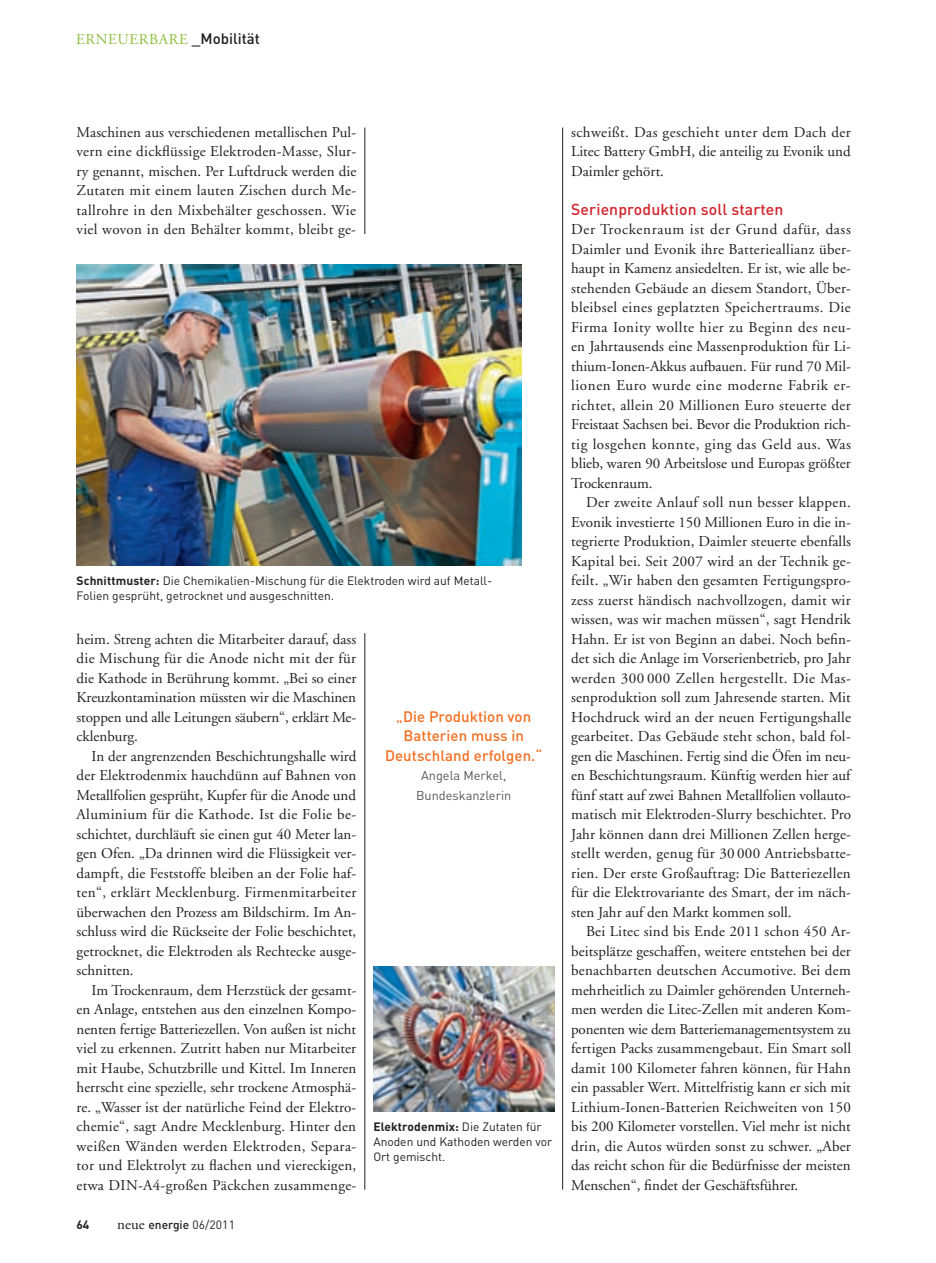
<style>
.page{position:relative;width:936px;height:1263px;background:#fff}
.page>*{position:absolute;margin:0;border:0;box-sizing:border-box;transform-origin:0 0}
.t1{font:500 15.75px "DIN";letter-spacing:.01em;color:#d1232a}
.t2{font:15px/19.5px "Adobe Garamond";letter-spacing:.005em;color:#231f20;text-align:justify}
.t3{font:15px "Adobe Garamond";letter-spacing:.025em;color:#231f20}
.t4{font:15px "Adobe Garamond";letter-spacing:.035em;color:#231f20}
.t5{font:15px "Adobe Garamond";letter-spacing:.03em;color:#231f20}
.t6{font:500 15px/19.5px "DIN";letter-spacing:.005em;color:#f36e21;text-align:center}
.t7{font:15px "Adobe Garamond";letter-spacing:.045em;color:#231f20}
.t8{font:15px "Adobe Garamond";letter-spacing:.04em;color:#231f20}
.t9{font:15px "Adobe Garamond";color:#8dbe3e}
.t10{font:500 15px "DIN";color:#231f20}
.t11{font:12.75px/19.5px "DIN";color:#57585a;text-align:center}
.t12{font:12px/15px "DIN";color:#231f20}
.t13{font:500 12px "DIN";color:#231f20}
.t14{font:700 12px "DIN";color:#231f20}
.s1{font-weight:700}
.s2{font-family:"Adobe Garamond";font-weight:400;font-size:15px}
.s3{font-weight:400}
</style>
<div class="page">
<img style="left:77px;top:264px;width:444px;height:301px">
<hr style="left:364px;top:128px;width:1px;height:106px;background:#231f20">
<hr style="left:364px;top:633px;width:1px;height:557px;background:#231f20">
<hr style="left:562px;top:128px;width:1px;height:1061px;background:#231f20">
<img style="left:373px;top:966px;width:181px;height:145px">
<p class="t9" style="left:76px;top:32px;width:21px">Erneuerbare</p>
<p class="t10" style="left:192px;top:29px;width:69px">_Mobilität</p>
<p class="t2" style="left:77px;top:122px;width:281px">Maschinen aus verschiedenen metallischen Pul&shy;vern eine dickflüssige Elektroden-Masse, Slur&shy;ry genannt, mischen. Per Luftdruck werden die Zutaten mit einem lauten Zischen durch Me&shy;tallrohre in den Mixbehälter geschossen. Wie viel wovon in den Behälter kommt, bleibt ge-</p>
<p class="t12" style="left:77px;top:573px;width:417px"><span class="s1">Schnittmuster:</span> Die Chemikalien-Mischung für die Elektroden wird auf Metall-<br>Folien gesprüht, getrocknet und ausgeschnitten.</p>
<p class="t2" style="left:77px;top:629px;width:281px">heim. Streng achten die Mitarbeiter darauf, dass</p>
<p class="t2" style="left:77px;top:649px;width:281px">die Mischung für die Anode nicht mit der für</p>
<p class="t2" style="left:77px;top:668px;width:281px">die Kathode in Berührung kommt. „Bei so einer</p>
<p class="t2" style="left:77px;top:688px;width:281px">Kreuzkontamination müssten wir die Maschinen</p>
<p class="t2" style="left:77px;top:707px;width:281px">stoppen und alle Leitungen säubern“, erklärt Me-</p>
<p class="t2" style="left:77px;top:727px;width:63px">cklenburg.</p>
<p class="t2" style="left:91px;top:746px;width:266px">In der angrenzenden Beschichtungshalle wird</p>
<p class="t2" style="left:77px;top:766px;width:281px">der Elektrodenmix hauchdünn auf Bahnen von</p>
<p class="t2" style="left:77px;top:785px;width:281px">Metallfolien gesprüht, Kupfer für die Anode und</p>
<p class="t3" style="left:77px;top:806px;width:281px">Aluminium für die Kathode. Ist die Folie be-</p>
<p class="t2" style="left:77px;top:824px;width:281px">schichtet, durchläuft sie einen gut 40 Meter lan-</p>
<p class="t2" style="left:77px;top:844px;width:281px">gen Ofen. „Da drinnen wird die Flüssigkeit ver-</p>
<p class="t2" style="left:77px;top:863px;width:281px">dampft, die Feststoffe bleiben an der Folie haf-</p>
<p class="t3" style="left:77px;top:884px;width:281px">ten“, erklärt Mecklenburg. Firmenmitarbeiter</p>
<p class="t2" style="left:77px;top:902px;width:281px">überwachen den Prozess am Bildschirm. Im An-</p>
<p class="t2" style="left:77px;top:922px;width:281px">schluss wird die Rückseite der Folie beschichtet,</p>
<p class="t2" style="left:77px;top:941px;width:281px">getrocknet, die Elektroden als Rechtecke ausge-</p>
<p class="t2" style="left:77px;top:961px;width:59px">schnitten.</p>
<p class="t2" style="left:91px;top:980px;width:266px">Im Trockenraum, dem Herzstück der gesamt-</p>
<p class="t2" style="left:77px;top:1000px;width:281px">en Anlage, entstehen aus den einzelnen Kompo-</p>
<p class="t2" style="left:77px;top:1019px;width:281px">nenten fertige Batteriezellen. Von außen ist nicht</p>
<p class="t2" style="left:77px;top:1039px;width:281px">viel zu erkennen. Zutritt haben nur Mitarbeiter</p>
<p class="t2" style="left:77px;top:1058px;width:281px">mit Haube, Schutzbrille und Kittel. Im Inneren</p>
<p class="t2" style="left:77px;top:1078px;width:281px">herrscht eine spezielle, sehr trockene Atmosphä-</p>
<p class="t2" style="left:77px;top:1097px;width:281px">re. „Wasser ist der natürliche Feind der Elektro-</p>
<p class="t2" style="left:77px;top:1117px;width:281px">chemie“, sagt Andre Mecklenburg. Hinter den</p>
<p class="t4" style="left:77px;top:1138px;width:281px">weißen Wänden werden Elektroden, Separa-</p>
<p class="t2" style="left:77px;top:1156px;width:281px">tor und Elektrolyt zu flachen und viereckigen,</p>
<p class="t2" style="left:77px;top:1175px;width:281px">etwa DIN-A4-großen Päckchen zusammenge-</p>
<p class="t14" style="left:76px;top:1216px;width:15px">64</p>
<p class="t13" style="left:117px;top:1216px;width:119px"><span class="s2">neue</span> energie <span class="s3">06/2011</span></p>
<p class="t6" style="left:385px;top:706px;width:159px">„Die Produktion von<br>Batterien muss in<br>Deutschland erfolgen.“</p>
<p class="t11" style="left:416px;top:765px;width:97px">Angela Merkel,<br>Bundeskanzlerin</p>
<p class="t12" style="left:373px;top:1119px;width:180px"><span class="s1">Elektrodenmix:</span> Die Zutaten für<br>Anoden und Kathoden werden vor<br>Ort gemischt.</p>
<p class="t2" style="left:571px;top:122px;width:281px">schweißt. Das geschieht unter dem Dach der Litec Battery GmbH, die anteilig zu Evonik und Daimler gehört.</p>
<p class="t1" style="left:571px;top:199px;width:214px">Serienproduktion soll starten</p>
<p class="t7" style="left:571px;top:221px;width:281px">Der Trockenraum ist der Grund dafür, dass</p>
<p class="t2" style="left:571px;top:239px;width:281px">Daimler und Evonik ihre Batterieallianz über-</p>
<p class="t2" style="left:571px;top:259px;width:281px">haupt in Kamenz ansiedelten. Er ist, wie alle be-</p>
<p class="t2" style="left:571px;top:278px;width:281px">stehenden Gebäude an diesem Standort, Über-</p>
<p class="t5" style="left:571px;top:299px;width:281px">bleibsel eines geplatzten Speichertraums. Die</p>
<p class="t4" style="left:571px;top:319px;width:281px">Firma Ionity wollte hier zu Beginn des neu-</p>
<p class="t2" style="left:571px;top:337px;width:280px">en Jahrtausends eine Massenproduktion für Li-</p>
<p class="t2" style="left:571px;top:356px;width:280px">thium-Ionen-Akkus aufbauen. Für rund 70 Mil-</p>
<p class="t8" style="left:571px;top:377px;width:281px">lionen Euro wurde eine moderne Fabrik er-</p>
<p class="t3" style="left:571px;top:397px;width:281px">richtet, allein 20 Millionen Euro steuerte der</p>
<p class="t2" style="left:571px;top:415px;width:281px">Freistaat Sachsen bei. Bevor die Produktion rich-</p>
<p class="t4" style="left:571px;top:436px;width:281px">tig losgehen konnte, ging das Geld aus. Was</p>
<p class="t2" style="left:571px;top:454px;width:281px">blieb, waren 90 Arbeitslose und Europas größter</p>
<p class="t2" style="left:571px;top:473px;width:83px">Trockenraum.</p>
<p class="t3" style="left:586px;top:494px;width:266px">Der zweite Anlauf soll nun besser klappen.</p>
<p class="t2" style="left:571px;top:512px;width:281px">Evonik investierte 150 Millionen Euro in die in-</p>
<p class="t2" style="left:571px;top:532px;width:281px">tegrierte Produktion, Daimler steuerte ebenfalls</p>
<p class="t2" style="left:571px;top:551px;width:281px">Kapital bei. Seit 2007 wird an der Technik ge-</p>
<p class="t2" style="left:571px;top:571px;width:281px">feilt. „Wir haben den gesamten Fertigungspro-</p>
<p class="t2" style="left:571px;top:590px;width:281px">zess zuerst händisch nachvollzogen, damit wir</p>
<p class="t2" style="left:571px;top:610px;width:281px">wissen, was wir machen müssen“, sagt Hendrik</p>
<p class="t2" style="left:571px;top:629px;width:281px">Hahn. Er ist von Beginn an dabei. Noch befin-</p>
<p class="t2" style="left:571px;top:649px;width:281px">det sich die Anlage im Vorserienbetrieb, pro Jahr</p>
<p class="t5" style="left:571px;top:670px;width:281px">werden 300 000 Zellen hergestellt. Die Mas-</p>
<p class="t2" style="left:571px;top:688px;width:281px">senproduktion soll zum Jahresende starten. Mit</p>
<p class="t2" style="left:571px;top:707px;width:281px">Hochdruck wird an der neuen Fertigungshalle</p>
<p class="t2" style="left:571px;top:727px;width:281px">gearbeitet. Das Gebäude steht schon, bald fol-</p>
<p class="t2" style="left:571px;top:746px;width:281px">gen die Maschinen. Fertig sind die Öfen im neu-</p>
<p class="t2" style="left:571px;top:766px;width:281px">en Beschichtungsraum. Künftig werden hier auf</p>
<p class="t2" style="left:571px;top:785px;width:281px">fünf statt auf zwei Bahnen Metallfolien vollauto-</p>
<p class="t2" style="left:571px;top:805px;width:281px">matisch mit Elektroden-Slurry beschichtet. Pro</p>
<p class="t2" style="left:571px;top:824px;width:281px">Jahr können dann drei Millionen Zellen herge-</p>
<p class="t2" style="left:571px;top:844px;width:281px">stellt werden, genug für 30 000 Antriebsbatte-</p>
<p class="t2" style="left:571px;top:863px;width:281px">rien. Der erste Großauftrag: Die Batteriezellen</p>
<p class="t2" style="left:571px;top:883px;width:281px">für die Elektrovariante des Smart, der im näch-</p>
<p class="t2" style="left:571px;top:902px;width:222px">sten Jahr auf den Markt kommen soll.</p>
<p class="t2" style="left:586px;top:922px;width:266px">Bei Litec sind bis Ende 2011 schon 450 Ar-</p>
<p class="t2" style="left:571px;top:941px;width:281px">beitsplätze geschaffen, weitere entstehen bei der</p>
<p class="t2" style="left:571px;top:961px;width:281px">benachbarten deutschen Accumotive. Bei dem</p>
<p class="t2" style="left:571px;top:980px;width:281px">mehrheitlich zu Daimler gehörenden Unterneh-</p>
<p class="t2" style="left:571px;top:1000px;width:281px">men werden die Litec-Zellen mit anderen Kom-</p>
<p class="t2" style="left:571px;top:1019px;width:281px">ponenten wie dem Batteriemanagementsystem zu</p>
<p class="t2" style="left:571px;top:1039px;width:281px">fertigen Packs zusammengebaut. Ein Smart soll</p>
<p class="t2" style="left:571px;top:1058px;width:281px">damit 100 Kilometer fahren können, für Hahn</p>
<p class="t2" style="left:571px;top:1078px;width:281px">ein passabler Wert. Mittelfristig kann er sich mit</p>
<p class="t2" style="left:571px;top:1097px;width:281px">Lithium-Ionen-Batterien Reichweiten von 150</p>
<p class="t2" style="left:571px;top:1117px;width:281px">bis 200 Kilometer vorstellen. Viel mehr ist nicht</p>
<p class="t2" style="left:571px;top:1136px;width:281px">drin, die Autos würden sonst zu schwer. „Aber</p>
<p class="t2" style="left:571px;top:1156px;width:281px">das reicht schon für die Bedürfnisse der meisten</p>
<p class="t2" style="left:571px;top:1175px;width:228px">Menschen“, findet der Geschäftsführer.</p>
</div>
